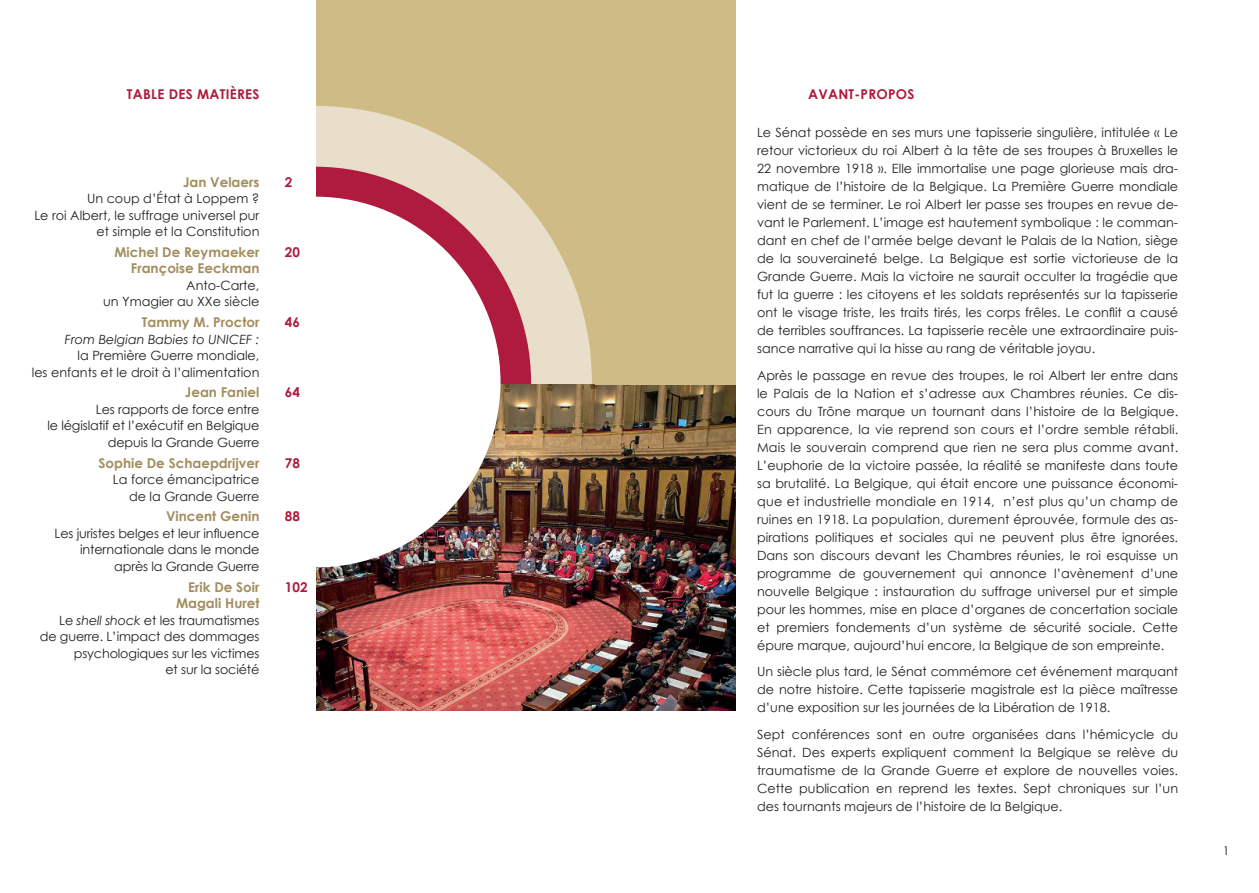
<style>
.page{position:relative;width:1259px;height:893px;background:#fff}
.page>*{position:absolute;margin:0;border:0;box-sizing:border-box;transform-origin:0 0}
.t1{font:700 13.5px "Century Gothic";color:#a28e5d}
.t2{font:700 13.5px "Century Gothic";letter-spacing:.02em;color:#af1b3e}
.t3{font:12.75px/18px "Century Gothic";color:#231f20;text-align:right}
.t4{font:italic 12.75px "Century Gothic";color:#231f20}
.t5{font:12px "Century Gothic";color:#231f20}
.s1{font-style:italic}
</style>
<div class="page">
<div style="left:315px;top:0;width:315px;height:384px;background:#cfbb86"></div>
<svg style="left:315px;top:106px;width:277px;height:278px;fill:#e9dec9"></svg>
<div style="left:99px;top:167px;width:432px;height:431px;border:31px solid #af1b3e;border-radius:50%"></div>
<svg style="left:497px;top:350px;width:55px;height:34px;background:#c76d78"></svg>
<img style="left:315px;top:384px;width:421px;height:326px">
<div style="left:130px;top:197px;width:370px;height:370px;background:#fff;border-radius:50%"></div>
<div style="left:0;top:0;width:315px;height:776px;background:#fff"></div>
<div style="left:595px;top:0;width:141px;height:384px;background:#cfbb86"></div>
<p class="t2" style="left:127px;top:86px;width:134px">TABLE DES MATIÈRES</p>
<p class="t1" style="left:183px;top:173px;width:78px">Jan Velaers</p>
<p class="t3" style="left:34px;top:190px;width:227px;line-height:16.5px">Un coup d’État à Loppem ?<br>Le roi Albert, le suffrage universel pur et simple et la Constitution</p>
<p class="t1" style="left:114px;top:243px;width:146px">Michel De Reymaeker</p>
<p class="t1" style="left:131px;top:260px;width:130px">Françoise Eeckman</p>
<p class="t3" style="left:186px;top:276px;width:75px">Anto-Carte,</p>
<p class="t3" style="left:103px;top:293px;width:158px">un Ymagier au XXe siècle</p>
<p class="t1" style="left:142px;top:314px;width:119px">Tammy M. Proctor</p>
<p class="t4" style="left:65px;top:331px;width:196px">From Belgian Babies to UNICEF :</p>
<p class="t3" style="left:32px;top:347px;width:229px;line-height:16.5px">la Première Guerre mondiale,<br>les enfants et le droit à l’alimentation</p>
<p class="t1" style="left:185px;top:384px;width:76px">Jean Faniel</p>
<p class="t3" style="left:47px;top:401px;width:214px;line-height:16.5px">Les rapports de force entre<br>le législatif et l’exécutif en Belgique</p>
<p class="t3" style="left:108px;top:433px;width:153px">depuis la Grande Guerre</p>
<p class="t1" style="left:98px;top:454px;width:162px">Sophie De Schaepdrijver</p>
<p class="t3" style="left:113px;top:471px;width:148px;line-height:16.5px">La force émancipatrice de la Grande Guerre</p>
<p class="t1" style="left:166px;top:508px;width:95px">Vincent Genin</p>
<p class="t3" style="left:55px;top:524px;width:206px">Les juristes belges et leur influence</p>
<p class="t3" style="left:80px;top:541px;width:181px;line-height:16.5px">internationale dans le monde après la Grande Guerre</p>
<p class="t1" style="left:188px;top:578px;width:73px">Erik De Soir</p>
<p class="t1" style="left:176px;top:595px;width:85px">Magali Huret</p>
<p class="t3" style="left:40px;top:612px;width:221px;line-height:16.5px">Le <span class="s1">shell shock</span> et les traumatismes de guerre. L’impact des dommages psychologiques sur les victimes<br>et sur la société</p>
<p class="t2" style="left:285px;top:173px;width:9px">2</p>
<p class="t2" style="left:285px;top:243px;width:17px">20</p>
<p class="t2" style="left:285px;top:314px;width:17px">46</p>
<p class="t2" style="left:285px;top:384px;width:17px">64</p>
<p class="t2" style="left:285px;top:454px;width:17px">78</p>
<p class="t2" style="left:285px;top:508px;width:17px">88</p>
<p class="t2" style="left:285px;top:578px;width:24px">102</p>
<p class="t2" style="left:808px;top:86px;width:108px">AVANT-PROPOS</p>
<p class="t3" style="left:757px;top:123px;width:422px;text-align:justify">Le Sénat possède en ses murs une tapisserie singulière, intitulée « Le retour victorieux du roi Albert à la tête de ses troupes à Bruxelles le 22 novembre 1918 ». Elle immortalise une page glorieuse mais dra&shy;matique de l’histoire de la Belgique. La Première Guerre mondiale vient de se terminer. Le roi Albert Ier passe ses troupes en revue de&shy;vant le Parlement. L’image est hautement symbolique : le comman&shy;dant en chef de l’armée belge devant le Palais de la Nation, siège de la souveraineté belge. La Belgique est sortie victorieuse de la Grande Guerre. Mais la victoire ne saurait occulter la tragédie que fut la guerre : les citoyens et les soldats représentés sur la tapisserie ont le visage triste, les traits tirés, les corps frêles. Le conflit a causé de terribles souffrances. La tapisserie recèle une extraordinaire puis&shy;sance narrative qui la hisse au rang de véritable joyau.</p>
<p class="t3" style="left:757px;top:366px;width:422px;text-align:justify">Après le passage en revue des troupes, le roi Albert Ier entre dans le Palais de la Nation et s’adresse aux Chambres réunies. Ce dis&shy;cours du Trône marque un tournant dans l’histoire de la Belgique.<br>En apparence, la vie reprend son cours et l’ordre semble rétabli.<br>Mais le souverain comprend que rien ne sera plus comme avant.<br>L’euphorie de la victoire passée, la réalité se manifeste dans toute sa brutalité. La Belgique, qui était encore une puissance économi&shy;que et industrielle mondiale en 1914, n’est plus qu’un champ de ruines en 1918. La population, durement éprouvée, formule des as&shy;pirations politiques et sociales qui ne peuvent plus être ignorées.<br>Dans son discours devant les Chambres réunies, le roi esquisse un programme de gouvernement qui annonce l’avènement d’une nouvelle Belgique : instauration du suffrage universel pur et simple pour les hommes, mise en place d’organes de concertation sociale et premiers fondements d’un système de sécurité sociale. Cette épure marque, aujourd’hui encore, la Belgique de son empreinte.</p>
<p class="t3" style="left:757px;top:662px;width:422px;text-align:justify">Un siècle plus tard, le Sénat commémore cet événement marquant de notre histoire. Cette tapisserie magistrale est la pièce maîtresse d’une exposition sur les journées de la Libération de 1918.</p>
<p class="t3" style="left:757px;top:725px;width:422px;text-align:justify">Sept conférences sont en outre organisées dans l’hémicycle du Sénat. Des experts expliquent comment la Belgique se relève du traumatisme de la Grande Guerre et explore de nouvelles voies.<br>Cette publication en reprend les textes. Sept chroniques sur l’un des tournants majeurs de l’histoire de la Belgique.</p>
<p class="t5" style="left:1222px;top:843px;width:8px">1</p>
</div>
